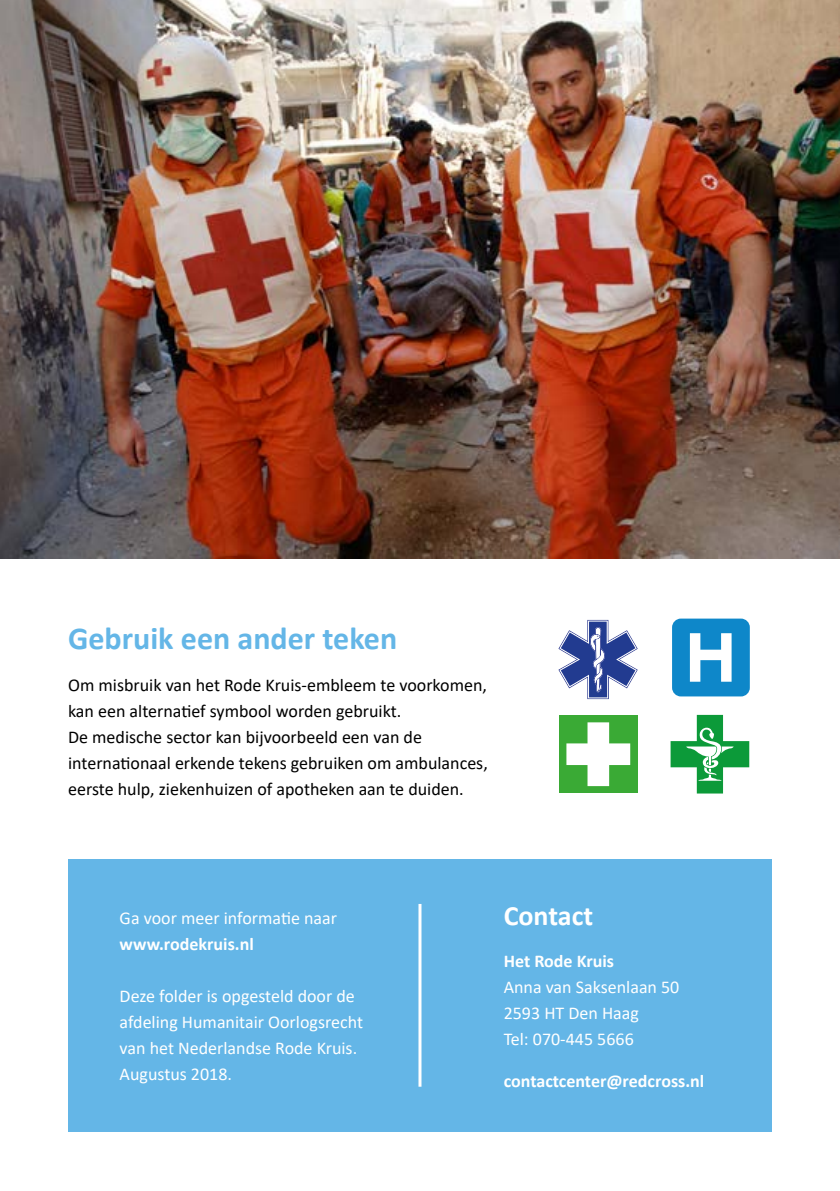
<style>
.page{position:relative;width:840px;height:1191px;background:#fff}
.page>*{position:absolute;margin:0;border:0;box-sizing:border-box;transform-origin:0 0}
.t1{font:700 32px "Calibri";color:#64b6e7}
.t2{font:700 28px "Calibri";color:#fff}
.t3{font:18px/26px "Calibri";color:#000}
.t4{font:18px/26px "Calibri";color:#fff}
.t5{font:700 18px "Calibri";color:#fff}
</style>
<div class="page">
<img style="left:0;top:0;width:839px;height:558px">
<div style="left:68px;top:859px;width:703px;height:272px;background:#64b6e7"></div>
<hr style="left:418px;top:904px;width:3px;height:182px;background:#fff">
<div style="left:671px;top:618px;width:78px;height:78px;background:#0e87c9;border-radius:9px"></div>
<svg style="left:689px;top:633px;width:42px;height:48px"></svg>
<svg style="left:670px;top:715px;width:78px;height:78px"></svg>
<div style="left:558px;top:715px;width:79px;height:78px;background:#3aaa35"></div>
<svg style="left:566px;top:722px;width:64px;height:64px"></svg>
<svg style="left:558px;top:620px;width:79px;height:79px"></svg>
<h1 class="t1" style="left:68px;top:615px;width:330px">Gebruik een ander teken</h1>
<p class="t3" style="left:68px;top:671px;width:421px">Om misbruik van het Rode Kruis-embleem te voorkomen, kan een alternatief symbool worden gebruikt.<br>De medische sector kan bijvoorbeeld een van de internationaal erkende tekens gebruiken om ambulances, eerste hulp, ziekenhuizen of apotheken aan te duiden.</p>
<p class="t4" style="left:120px;top:904px;width:219px">Ga voor meer informatie naar</p>
<h2 class="t2" style="left:503px;top:896px;width:91px">Contact</h2>
<p class="t5" style="left:120px;top:931px;width:135px">www.rodekruis.nl</p>
<p class="t4" style="left:120px;top:982px;width:245px">Deze folder is opgesteld door de afdeling Humanitair Oorlogsrecht van het Nederlandse Rode Kruis.<br>Augustus 2018.</p>
<p class="t5" style="left:503px;top:948px;width:112px">Het Rode Kruis</p>
<p class="t4" style="left:503px;top:973px;width:177px">Anna van Saksenlaan 50<br>2593 HT Den Haag<br>Tel: 070-445 5666</p>
<p class="t5" style="left:503px;top:1068px;width:202px">contactcenter@redcross.nl</p>
</div>
